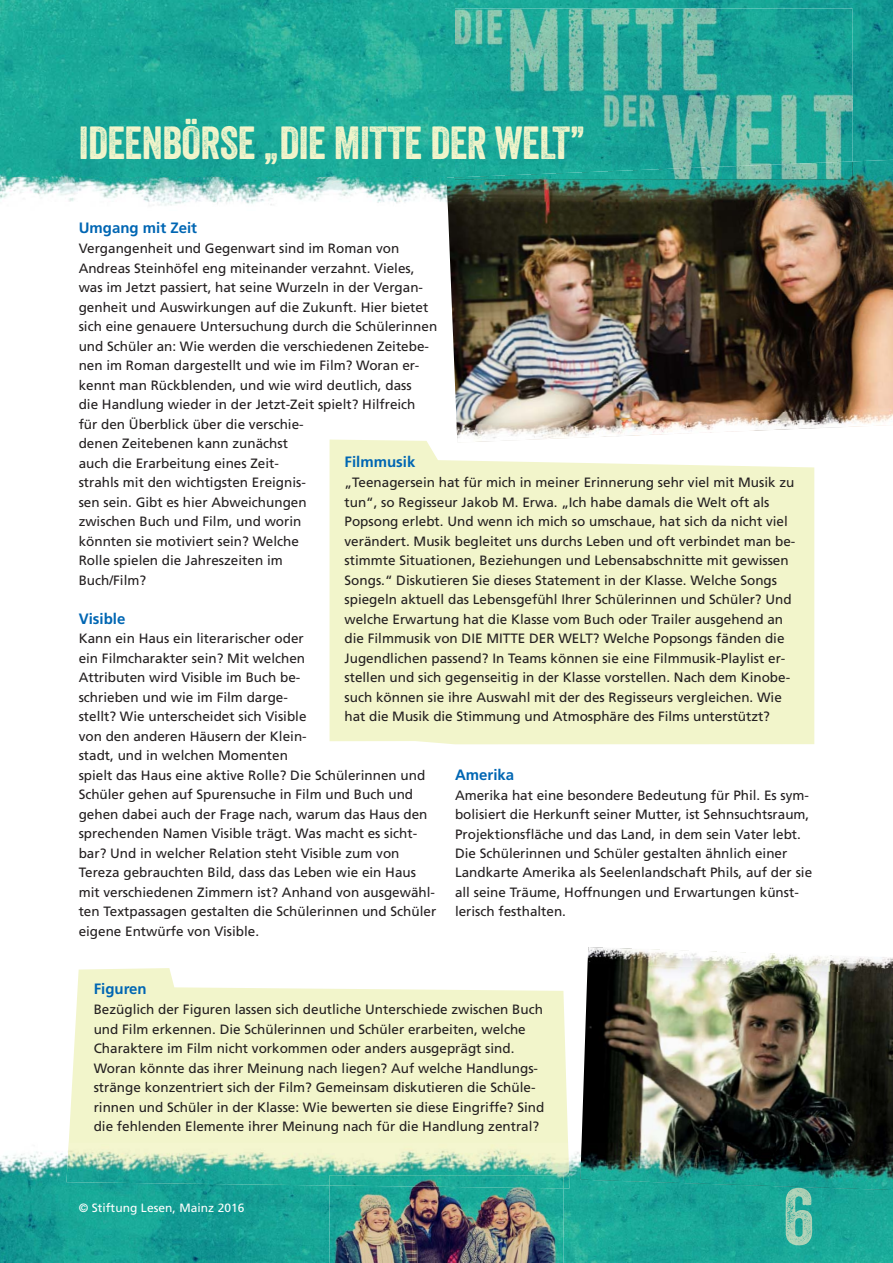
<style>
.page{position:relative;width:893px;height:1263px;background:#fff}
.page>*{position:absolute;margin:0;border:0;box-sizing:border-box;transform-origin:0 0}
.t1{font:45px "Veneer";letter-spacing:-.01em;color:#f2f5cb}
.t2{font:700 15px "Frutiger";color:#0066b3}
.t3{font:13.5px/19.5px "Frutiger";color:#231f20}
.t4{font:12px "Frutiger";letter-spacing:.005em;color:#fff}
</style>
<div class="page">
<img style="left:448px;top:210px;width:445px;height:214px">
<img style="left:457px;top:406px;width:436px;height:34px">
<img style="left:581px;top:965px;width:312px;height:177px">
<img style="left:588px;top:947px;width:305px;height:27px">
<svg style="left:68px;top:968px;width:500px;height:174px;background:#f3f6d0"></svg>
<div style="left:330px;top:440px;width:484px;height:304px;background:#f2f5cb"></div>
<img style="left:563px;top:1152px;width:330px;height:111px">
<img style="left:0;top:1151px;width:330px;height:112px">
<img style="left:580px;top:1142px;width:313px;height:48px">
<img style="left:66px;top:1142px;width:503px;height:46px">
<img style="left:0;top:0;width:893px;height:178px">
<img style="left:0;top:178px;width:447px;height:28px">
<img style="left:447px;top:159px;width:446px;height:51px">
<img style="left:330px;top:1188px;width:233px;height:75px">
<img style="left:330px;top:1175px;width:233px;height:13px">
<img style="left:785px;top:1188px;width:27px;height:57px">
<img style="left:455px;top:9px;width:398px;height:152px">
<img style="left:455px;top:161px;width:398px;height:18px">
<h1 class="t1" style="left:79px;top:126px;width:509px">IDEENBÖRSE „DIE MITTE DER WELT”</h1>
<p class="t2" style="left:79px;top:222px;width:120px">Umgang mit Zeit</p>
<p class="t3" style="left:79px;top:240px;width:360px">Vergangenheit und Gegenwart sind im Roman von Andreas Steinhöfel eng miteinander verzahnt. Vieles, was im Jetzt passiert, hat seine Wurzeln in der Vergan&shy;genheit und Auswirkungen auf die Zukunft. Hier bietet sich eine genauere Untersuchung durch die Schülerinnen und Schüler an: Wie werden die verschiedenen Zeitebe&shy;nen im Roman dargestellt und wie im Film? Woran er&shy;kennt man Rückblenden, und wie wird deutlich, dass<br>die Handlung wieder in der Jetzt-Zeit spielt? Hilfreich für den Überblick über die verschie-<br>denen Zeitebenen kann zunächst<br>auch die Erarbeitung eines Zeit-<br>strahls mit den wichtigsten Ereignis-<br>sen sein. Gibt es hier Abweichungen<br>zwischen Buch und Film, und worin<br>könnten sie motiviert sein? Welche<br>Rolle spielen die Jahreszeiten im<br>Buch/Film?</p>
<p class="t2" style="left:345px;top:456px;width:72px">Filmmusik</p>
<p class="t3" style="left:345px;top:474px;width:452px">„Teenagersein hat für mich in meiner Erinnerung sehr viel mit Musik zu tun“, so Regisseur Jakob M. Erwa. „Ich habe damals die Welt oft als Popsong erlebt. Und wenn ich mich so umschaue, hat sich da nicht viel verändert. Musik begleitet uns durchs Leben und oft verbindet man be&shy;stimmte Situationen, Beziehungen und Lebensabschnitte mit gewissen Songs.“ Diskutieren Sie dieses Statement in der Klasse. Welche Songs spiegeln aktuell das Lebensgefühl Ihrer Schülerinnen und Schüler? Und welche Erwartung hat die Klasse vom Buch oder Trailer ausgehend an die Filmmusik von DIE MITTE DER WELT? Welche Popsongs fänden die Jugendlichen passend? In Teams können sie eine Filmmusik-Playlist er&shy;stellen und sich gegenseitig in der Klasse vorstellen. Nach dem Kinobe&shy;such können sie ihre Auswahl mit der des Regisseurs vergleichen. Wie hat die Musik die Stimmung und Atmosphäre des Films unterstützt?</p>
<p class="t2" style="left:79px;top:612px;width:48px">Visible</p>
<p class="t3" style="left:79px;top:630px;width:359px">Kann ein Haus ein literarischer oder<br>ein Filmcharakter sein? Mit welchen<br>Attributen wird Visible im Buch be-<br>schrieben und wie im Film darge-<br>stellt? Wie unterscheidet sich Visible<br>von den anderen Häusern der Klein-<br>stadt, und in welchen Momenten<br>spielt das Haus eine aktive Rolle? Die Schülerinnen und Schüler gehen auf Spurensuche in Film und Buch und gehen dabei auch der Frage nach, warum das Haus den sprechenden Namen Visible trägt. Was macht es sicht&shy;bar? Und in welcher Relation steht Visible zum von Tereza gebrauchten Bild, dass das Leben wie ein Haus mit verschiedenen Zimmern ist? Anhand von ausgewähl&shy;ten Textpassagen gestalten die Schülerinnen und Schüler eigene Entwürfe von Visible.</p>
<p class="t2" style="left:455px;top:768px;width:61px">Amerika</p>
<p class="t3" style="left:455px;top:786px;width:359px">Amerika hat eine besondere Bedeutung für Phil. Es sym&shy;bolisiert die Herkunft seiner Mutter, ist Sehnsuchtsraum, Projektionsfläche und das Land, in dem sein Vater lebt.<br>Die Schülerinnen und Schüler gestalten ähnlich einer Landkarte Amerika als Seelenlandschaft Phils, auf der sie all seine Träume, Hoffnungen und Erwartungen künst - lerisch festhalten.</p>
<p class="t2" style="left:94px;top:983px;width:55px">Figuren</p>
<p class="t3" style="left:94px;top:1001px;width:452px">Bezüglich der Figuren lassen sich deutliche Unterschiede zwischen Buch und Film erkennen. Die Schülerinnen und Schüler erarbeiten, welche Charaktere im Film nicht vorkommen oder anders ausgeprägt sind.<br>Woran könnte das ihrer Meinung nach liegen? Auf welche Handlungs&shy;stränge konzentriert sich der Film? Gemeinsam diskutieren die Schüle&shy;rinnen und Schüler in der Klasse: Wie bewerten sie diese Eingriffe? Sind die fehlenden Elemente ihrer Meinung nach für die Handlung zentral?</p>
<p class="t4" style="left:79px;top:1203px;width:167px">© Stiftung Lesen, Mainz 2016</p>
</div>
